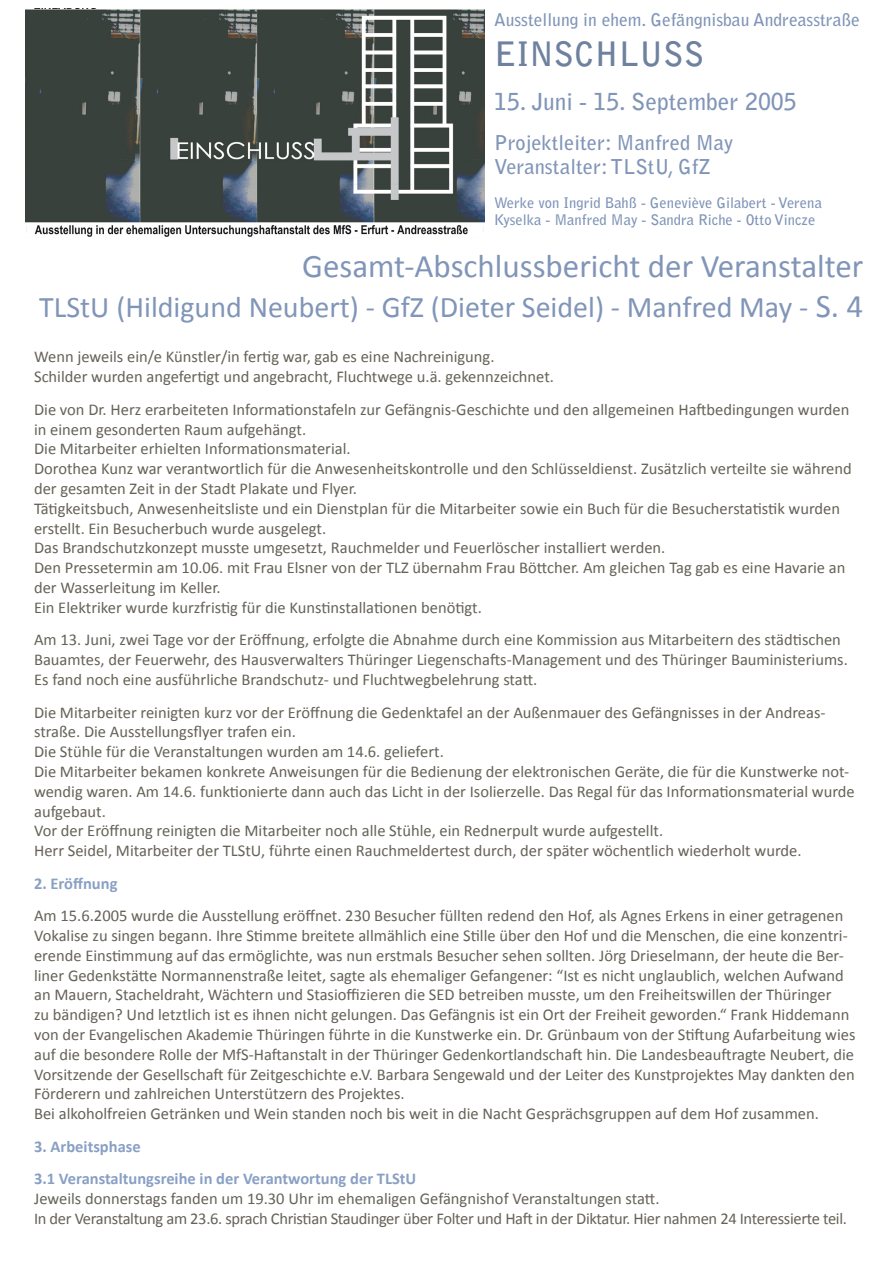
<style>
.page{position:relative;width:893px;height:1263px;background:#fff}
.page>*{position:absolute;margin:0;border:0;box-sizing:border-box;transform-origin:0 0}
.t1{font:700 33.45px "Bell Gothic Std";color:#6e819e}
.t2{font:33px "Calibri";color:#8095b8}
.t3{font:30px "Calibri";color:#8095b8}
.t4{font:700 23.25px "Bell Gothic Std";color:#8095b8}
.t5{font:700 20.4px/24.5px "Bell Gothic Std";color:#8095b8}
.t6{font:700 17.4px "Bell Gothic Std";color:#8095b8}
.t7{font:16.5px/19.8px "Calibri";color:#656257}
.t8{font:16.5px/19.8px "Calibri";letter-spacing:-.02em;color:#656257}
.t9{font:700 16.5px/32.5px "Calibri";color:#89a0c4}
.t10{font:700 14.55px/17.4px "Bell Gothic Std";color:#8095b8}
.s1{font-size:33px}
</style>
<div class="page">
<img style="left:26px;top:9px;width:458px;height:228px">
<p class="t6" style="left:494px;top:9px;width:367px">Ausstellung in ehem. Gefängnisbau Andreasstraße</p>
<h1 class="t1" style="left:494px;top:34px;width:212px">EINSCHLUSS</h1>
<h3 class="t4" style="left:494px;top:87px;width:304px">15. Juni - 15. September 2005</h3>
<p class="t5" style="left:494px;top:130px;width:241px">Projektleiter: Manfred May<br>Veranstalter: TLStU, GfZ</p>
<p class="t10" style="left:494px;top:194px;width:330px">Werke von Ingrid Bahß - Geneviève Gilabert - Verena<br>Kyselka - Manfred May - Sandra Riche - Otto Vincze</p>
<h2 class="t2" style="left:302px;top:246px;width:563px">Gesamt-Abschlussbericht der Veranstalter</h2>
<h3 class="t3" style="left:39px;top:288px;width:826px">TLStU (Hildigund Neubert) - GfZ (Dieter Seidel) - Manfred May - <span class="s1">S. 4</span></h3>
<p class="t7" style="left:34px;top:346px;width:521px">Wenn jeweils ein/e Künstler/in fertig war, gab es eine Nachreinigung.<br>Schilder wurden angefertigt und angebracht, Fluchtwege u.ä. gekennzeichnet.</p>
<p class="t7" style="left:34px;top:399px;width:819px">Die von Dr. Herz erarbeiteten Informationstafeln zur Gefängnis-Geschichte und den allgemeinen Haftbedingungen wurden in einem gesonderten Raum aufgehängt.<br>Die Mitarbeiter erhielten Informationsmaterial.<br>Dorothea Kunz war verantwortlich für die Anwesenheitskontrolle und den Schlüsseldienst. Zusätzlich verteilte sie während der gesamten Zeit in der Stadt Plakate und Flyer.<br>Tätigkeitsbuch, Anwesenheitsliste und ein Dienstplan für die Mitarbeiter sowie ein Buch für die Besucherstatistik wurden erstellt. Ein Besucherbuch wurde ausgelegt.<br>Das Brandschutzkonzept musste umgesetzt, Rauchmelder und Feuerlöscher installiert werden.<br>Den Pressetermin am 10.06. mit Frau Elsner von der TLZ übernahm Frau Böttcher. Am gleichen Tag gab es eine Havarie an der Wasserleitung im Keller.<br>Ein Elektriker wurde kurzfristig für die Kunstinstallationen benötigt.</p>
<p class="t7" style="left:34px;top:629px;width:815px">Am 13. Juni, zwei Tage vor der Eröffnung, erfolgte die Abnahme durch eine Kommission aus Mitarbeitern des städtischen<br>Bauamtes, der Feuerwehr, des Hausverwalters Thüringer Liegenschafts-Management und des Thüringer Bauministeriums.<br>Es fand noch eine ausführliche Brandschutz- und Fluchtwegbelehrung statt.</p>
<p class="t7" style="left:34px;top:701px;width:822px">Die Mitarbeiter reinigten kurz vor der Eröffnung die Gedenktafel an der Außenmauer des Gefängnisses in der Andreas&shy;straße. Die Ausstellungsflyer trafen ein.<br>Die Stühle für die Veranstaltungen wurden am 14.6. geliefert.<br>Die Mitarbeiter bekamen konkrete Anweisungen für die Bedienung der elektronischen Geräte, die für die Kunstwerke not&shy;wendig waren. Am 14.6. funktionierte dann auch das Licht in der Isolierzelle. Das Regal für das Informationsmaterial wurde aufgebaut.<br>Vor der Eröffnung reinigten die Mitarbeiter noch alle Stühle, ein Rednerpult wurde aufgestellt.<br>Herr Seidel, Mitarbeiter der TLStU, führte einen Rauchmeldertest durch, der später wöchentlich wiederholt wurde.</p>
<p class="t9" style="left:34px;top:866px;width:85px">2. Eröffnung</p>
<p class="t7" style="left:34px;top:905px;width:823px">Am 15.6.2005 wurde die Ausstellung eröffnet. 230 Besucher füllten redend den Hof, als Agnes Erkens in einer getragenen Vokalise zu singen begann. Ihre Stimme breitete allmählich eine Stille über den Hof und die Menschen, die eine konzentri&shy;erende Einstimmung auf das ermöglichte, was nun erstmals Besucher sehen sollten. Jörg Drieselmann, der heute die Ber&shy;liner Gedenkstätte Normannenstraße leitet, sagte als ehemaliger Gefangener: “Ist es nicht unglaublich, welchen Aufwand an Mauern, Stacheldraht, Wächtern und Stasioffizieren die SED betreiben musste, um den Freiheitswillen der Thüringer<br>zu bändigen? Und letztlich ist es ihnen nicht gelungen. Das Gefängnis ist ein Ort der Freiheit geworden.“ Frank Hiddemann von der Evangelischen Akademie Thüringen führte in die Kunstwerke ein. Dr. Grünbaum von der Stiftung Aufarbeitung wies auf die besondere Rolle der MfS-Haftanstalt in der Thüringer Gedenkortlandschaft hin. Die Landesbeauftragte Neubert, die Vorsitzende der Gesellschaft für Zeitgeschichte e.V. Barbara Sengewald und der Leiter des Kunstprojektes May dankten den Förderern und zahlreichen Unterstützern des Projektes.<br>Bei alkoholfreien Getränken und Wein standen noch bis weit in die Nacht Gesprächsgruppen auf dem Hof zusammen.</p>
<p class="t9" style="left:34px;top:1129px;width:384px">3. Arbeitsphase<br>3.1 Veranstaltungsreihe in der Verantwortung der TLStU</p>
<p class="t8" style="left:34px;top:1188px;width:814px">Jeweils donnerstags fanden um 19.30 Uhr im ehemaligen Gefängnishof Veranstaltungen statt.<br>In der Veranstaltung am 23.6. sprach Christian Staudinger über Folter und Haft in der Diktatur. Hier nahmen 24 Interessierte teil.</p>
</div>
